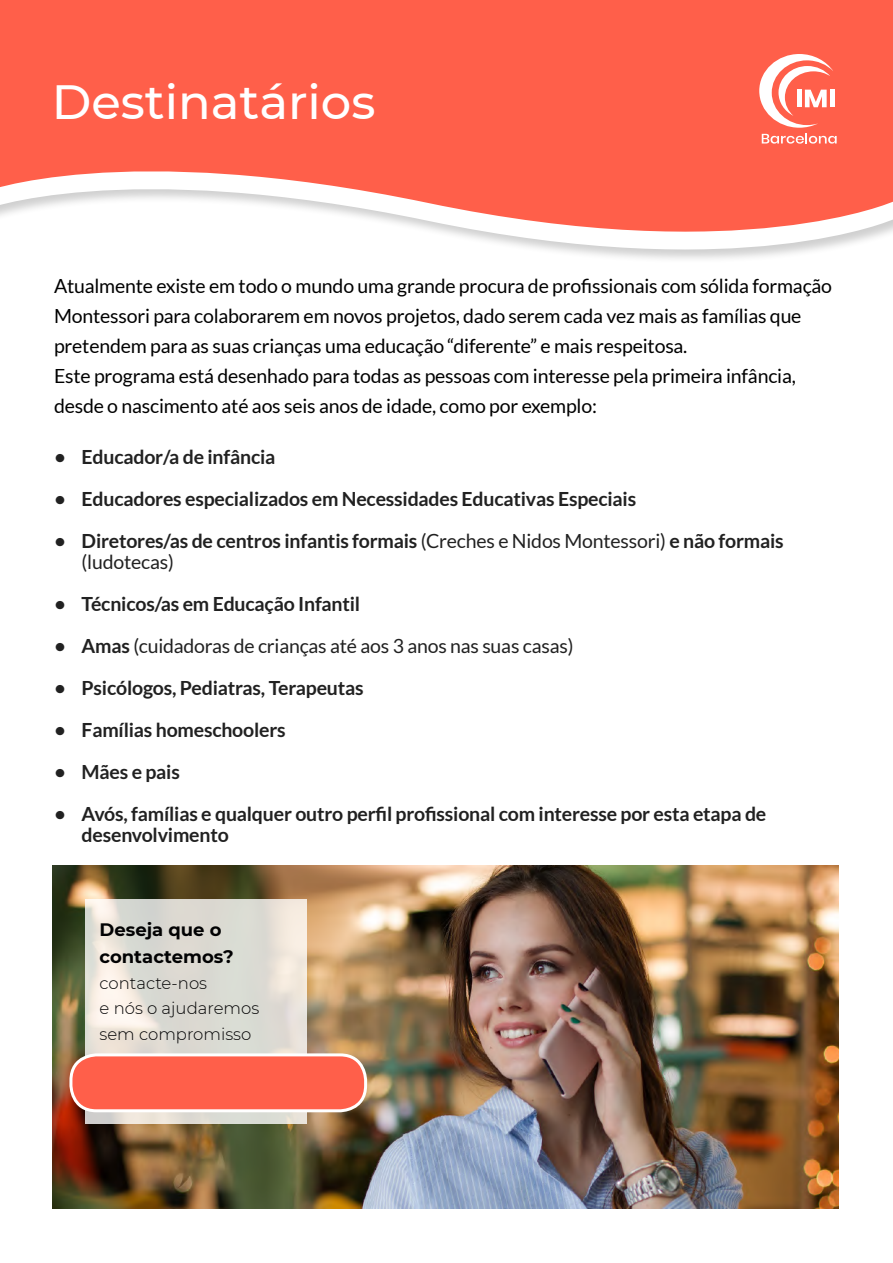
<style>
.page{position:relative;width:893px;height:1263px;background:#fff}
.page>*{position:absolute;margin:0;border:0;box-sizing:border-box;transform-origin:0 0}
.t1{font:500 48px "Montserrat";color:#fff}
.t2{font:19.5px/30px "Lato";letter-spacing:-.01em;color:#000}
.t3{font:700 19.5px/21px "Lato";letter-spacing:-.01em;color:#212121}
.t4{font:19.5px "Lato";letter-spacing:-.01em;color:#212121}
.t5{font:700 18px/27px "Montserrat";color:#020203}
.t6{font:300 16.5px/25.5px "Montserrat";color:#020203}
.s1{font-weight:400}
.s2{font-weight:700}
</style>
<div class="page">
<svg style="left:0;top:0;width:893px;height:259px;fill:#ff5f4a"></svg>
<img style="left:53px;top:865px;width:786px;height:343px">
<svg style="left:85px;top:899px;width:221px;height:225px;background:#e1ded6"></svg>
<div style="left:71px;top:1055px;width:295px;height:56px;background:#ff5f4a;border-radius:26px"></div>
<div style="left:69px;top:1053px;width:298px;height:59px;border:3px solid #fff;border-radius:26px"></div>
<svg style="left:759px;top:54px;width:78px;height:90px"></svg>
<h1 class="t1" style="left:52px;top:68px;width:325px">Destinatários</h1>
<p class="t2" style="left:54px;top:271px;width:780px">Atualmente existe em todo o mundo uma grande procura de profissionais com sólida formação Montessori para colaborarem em novos projetos, dado serem cada vez mais as famílias que pretendem para as suas crianças uma educação “diferente” e mais respeitosa.<br>Este programa está desenhado para todas as pessoas com interesse pela primeira infância, desde o nascimento até aos seis anos de idade, como por exemplo:</p>
<p class="t3" style="left:55px;top:446px;width:222px">• Educador/a de infância</p>
<p class="t3" style="left:55px;top:488px;width:583px">• Educadores especializados em Necessidades Educativas Especiais</p>
<p class="t3" style="left:82px;top:530px;width:704px;text-indent:-27px">• Diretores/as de centros infantis formais <span class="s1">(Creches e Nidos Montessori)</span> e não formais <span class="s1">(ludotecas)</span></p>
<p class="t3" style="left:55px;top:593px;width:307px">• Técnicos/as em Educação Infantil</p>
<p class="t4" style="left:55px;top:635px;width:520px"><span class="s2">• Amas</span> (cuidadoras de crianças até aos 3 anos nas suas casas)</p>
<p class="t3" style="left:55px;top:677px;width:311px">• Psicólogos, Pediatras, Terapeutas</p>
<p class="t3" style="left:55px;top:719px;width:233px">• Famílias homeschoolers</p>
<p class="t3" style="left:55px;top:761px;width:127px">• Mães e pais</p>
<p class="t3" style="left:82px;top:803px;width:686px;text-indent:-27px">• Avós, famílias e qualquer outro perfil profissional com interesse por esta etapa de desenvolvimento</p>
<p class="t5" style="left:100px;top:915px;width:136px">Deseja que o contactemos?</p>
<p class="t6" style="left:100px;top:969px;width:161px">contacte-nos<br>e nós o ajudaremos sem compromisso</p>
</div>
